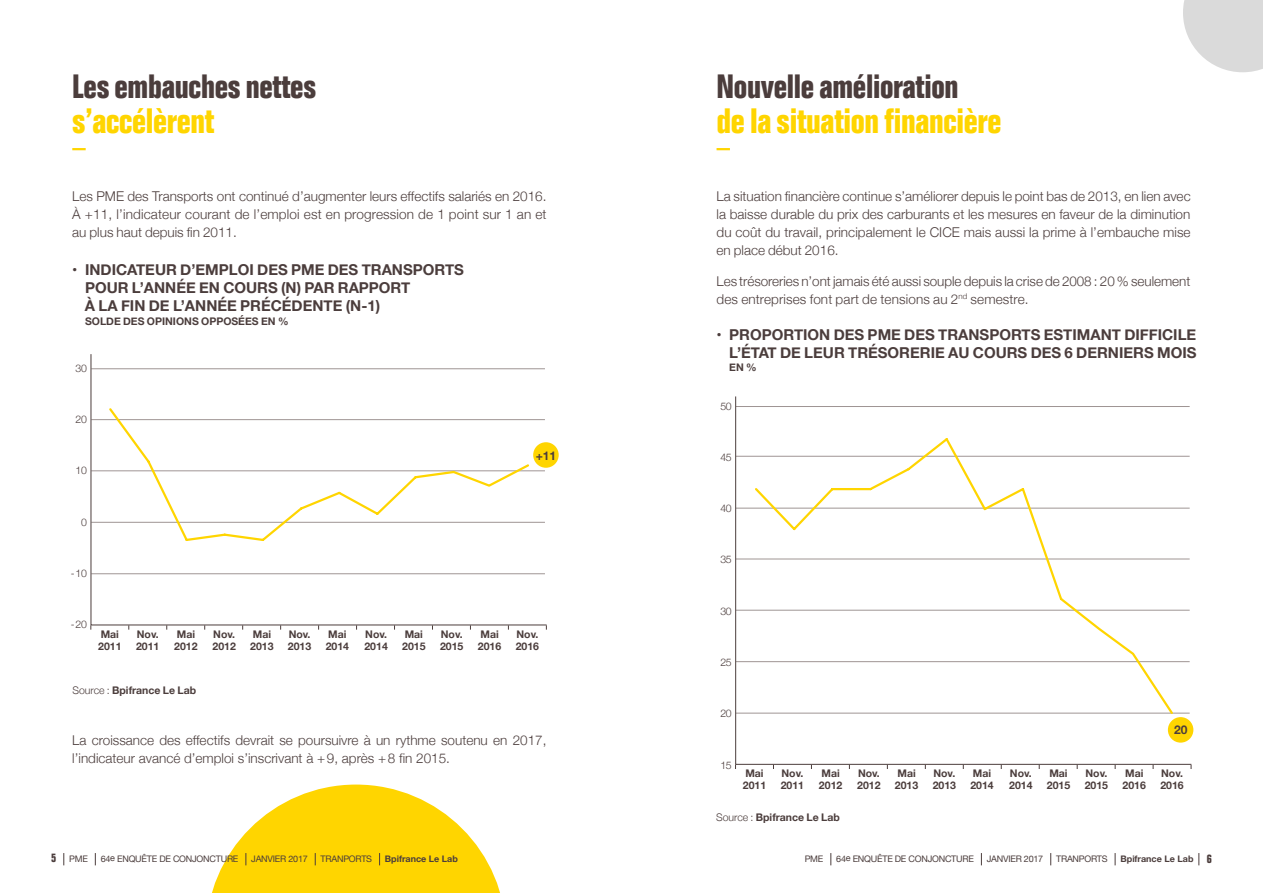
<style>
.page{position:relative;width:1263px;height:893px;background:#fff}
.page>*{position:absolute;margin:0;border:0;box-sizing:border-box;transform-origin:0 0}
.t1{font:700 condensed 34.5px "Folio";letter-spacing:-.01em;color:#ffd500}
.t2{font:700 condensed 33px "Folio";letter-spacing:-.01em;color:#4b3d3c}
.t3{font:700 15px/18px "Helvetica Neue";color:#4b3d3c}
.t4{font:300 13.5px/18px "Helvetica Neue";color:#4b3d3c;text-align:justify}
.t5{font:700 12px "Helvetica Neue";color:#4b3d3c}
.t6{font:700 condensed 12px "Folio";color:#4b3d3c}
.t7{font:700 10.5px/12px "Helvetica Neue";color:#4b3d3c}
.t8{font:300 10.5px "Helvetica Neue";letter-spacing:-.02em;color:#4b3d3c}
.t9{font:9px "Helvetica Neue";letter-spacing:-.025em;color:#4b3d3c}
.t10{font:700 9px "Helvetica Neue";color:#4b3d3c}
.s1{font-weight:300}
.s2{font-family:"Folio";font-stretch:condensed;font-size:12px}
</style>
<div class="page">
<svg style="left:1183px;top:0;width:80px;height:72px;background:#dedede"></svg>
<svg style="left:72px;top:148px;width:14px;height:2px"></svg>
<svg style="left:716px;top:148px;width:14px;height:2px"></svg>
<svg style="left:90px;top:354px;width:457px;height:272px"></svg>
<div style="left:533px;top:442px;width:26px;height:26px;background:#ffd500;border-radius:50%"></div>
<svg style="left:107px;top:406px;width:424px;height:137px"></svg>
<svg style="left:735px;top:396px;width:457px;height:369px"></svg>
<div style="left:1168px;top:717px;width:25px;height:26px;background:#ffd500;border-radius:50%"></div>
<svg style="left:753px;top:436px;width:422px;height:280px"></svg>
<svg style="left:830px;top:853px;width:1px;height:12px"></svg>
<svg style="left:981px;top:853px;width:1px;height:12px"></svg>
<svg style="left:1050px;top:853px;width:1px;height:12px"></svg>
<svg style="left:1115px;top:853px;width:1px;height:12px"></svg>
<svg style="left:1198px;top:853px;width:1px;height:12px"></svg>
<svg style="left:63px;top:853px;width:1px;height:12px"></svg>
<svg style="left:95px;top:853px;width:1px;height:12px"></svg>
<svg style="left:212px;top:784px;width:288px;height:109px"></svg>
<h2 class="t2" style="left:72px;top:68px;width:245px">Les embauches nettes</h2>
<h1 class="t1" style="left:72px;top:101px;width:144px">s’accélèrent</h1>
<p class="t4" style="left:72px;top:186px;width:476px">Les PME des Transports ont continué d’augmenter leurs effectifs salariés en 2016.<br>À +11, l’indicateur courant de l’emploi est en progression de 1 point sur 1 an et au plus haut depuis fin 2011.</p>
<p class="t3" style="left:85px;top:261px;width:380px;text-indent:-13px">• INDICATEUR D’EMPLOI DES PME DES TRANSPORTS<br>POUR L’ANNÉE EN COURS (N) PAR RAPPORT<br>À LA FIN DE L’ANNÉE PRÉCÉDENTE (N-1)</p>
<p class="t7" style="left:85px;top:315px;width:205px">SOLDE DES OPINIONS OPPOSÉES EN %</p>
<p class="t8" style="left:76px;top:360px;width:13px">30</p>
<p class="t8" style="left:76px;top:411px;width:13px">20</p>
<p class="t8" style="left:76px;top:462px;width:13px">10</p>
<p class="t8" style="left:81px;top:513px;width:7px">0</p>
<p class="t8" style="left:71px;top:565px;width:18px">-10</p>
<p class="t5" style="left:536px;top:446px;width:22px">+11</p>
<p class="t8" style="left:71px;top:616px;width:18px">-20</p>
<p class="t7" style="left:98px;top:628px;width:25px">Mai<br>2011</p>
<p class="t7" style="left:136px;top:628px;width:25px">Nov.<br>2011</p>
<p class="t7" style="left:174px;top:628px;width:25px">Mai<br>2012</p>
<p class="t7" style="left:213px;top:628px;width:25px">Nov.<br>2012</p>
<p class="t7" style="left:250px;top:628px;width:25px">Mai<br>2013</p>
<p class="t7" style="left:288px;top:628px;width:25px">Nov.<br>2013</p>
<p class="t7" style="left:326px;top:628px;width:25px">Mai<br>2014</p>
<p class="t7" style="left:364px;top:628px;width:25px">Nov.<br>2014</p>
<p class="t7" style="left:402px;top:628px;width:25px">Mai<br>2015</p>
<p class="t7" style="left:440px;top:628px;width:25px">Nov.<br>2015</p>
<p class="t7" style="left:516px;top:628px;width:25px">Nov.<br>2016</p>
<p class="t7" style="left:478px;top:628px;width:25px">Mai<br>2016</p>
<p class="t7" style="left:72px;top:684px;width:125px"><span class="s1">Source :</span> Bpifrance Le Lab</p>
<p class="t4" style="left:72px;top:730px;width:476px">La croissance des effectifs devrait se poursuivre à un rythme soutenu en 2017, l’indicateur avancé d’emploi s’inscrivant à +9, après +8 fin 2015.</p>
<h2 class="t2" style="left:716px;top:68px;width:244px">Nouvelle amélioration</h2>
<h1 class="t1" style="left:716px;top:101px;width:286px">de la situation financière</h1>
<p class="t4" style="left:716px;top:186px;width:476px">La situation financière continue s’améliorer depuis le point bas de 2013, en lien avec la baisse durable du prix des carburants et les mesures en faveur de la diminution du coût du travail, principalement le CICE mais aussi la prime à l’embauche mise en place début 2016.</p>
<p class="t4" style="left:716px;top:271px;width:475px">Les trésoreries n’ont jamais été aussi souple depuis la crise de 2008 : 20 % seulement des entreprises font part de tensions au 2<sup>nd</sup> semestre.</p>
<p class="t3" style="left:716px;top:326px;width:481px;text-align:right">• PROPORTION DES PME DES TRANSPORTS ESTIMANT DIFFICILE<br>L’ÉTAT DE LEUR TRÉSORERIE AU COURS DES 6 DERNIERS MOIS</p>
<p class="t7" style="left:729px;top:362px;width:29px">EN %</p>
<p class="t8" style="left:720px;top:397px;width:13px">50</p>
<p class="t8" style="left:720px;top:449px;width:13px">45</p>
<p class="t8" style="left:720px;top:500px;width:13px">40</p>
<p class="t8" style="left:720px;top:551px;width:13px">35</p>
<p class="t8" style="left:720px;top:602px;width:13px">30</p>
<p class="t8" style="left:720px;top:654px;width:13px">25</p>
<p class="t8" style="left:720px;top:705px;width:13px">20</p>
<p class="t8" style="left:720px;top:756px;width:13px">15</p>
<p class="t5" style="left:1174px;top:721px;width:15px">20</p>
<p class="t7" style="left:743px;top:768px;width:25px">Mai<br>2011</p>
<p class="t7" style="left:781px;top:768px;width:25px">Nov.<br>2011</p>
<p class="t7" style="left:819px;top:768px;width:25px">Mai<br>2012</p>
<p class="t7" style="left:857px;top:768px;width:25px">Nov.<br>2012</p>
<p class="t7" style="left:895px;top:768px;width:25px">Mai<br>2013</p>
<p class="t7" style="left:933px;top:768px;width:25px">Nov.<br>2013</p>
<p class="t7" style="left:970px;top:768px;width:25px">Mai<br>2014</p>
<p class="t7" style="left:1009px;top:768px;width:25px">Nov.<br>2014</p>
<p class="t7" style="left:1047px;top:768px;width:25px">Mai<br>2015</p>
<p class="t7" style="left:1085px;top:768px;width:25px">Nov.<br>2015</p>
<p class="t7" style="left:1160px;top:768px;width:25px">Nov.<br>2016</p>
<p class="t7" style="left:1122px;top:768px;width:25px">Mai<br>2016</p>
<p class="t7" style="left:716px;top:811px;width:125px"><span class="s1">Source :</span> Bpifrance Le Lab</p>
<p class="t6" style="left:51px;top:851px;width:7px">5</p>
<p class="t10" style="left:1120px;top:852px;width:93px">Bpifrance Le Lab <span class="s2">6</span></p>
<p class="t9" style="left:69px;top:853px;width:20px">PME</p>
<p class="t9" style="left:101px;top:853px;width:139px">64e ENQUÊTE DE CONJONCTURE</p>
<p class="t9" style="left:251px;top:853px;width:58px">JANVIER 2017</p>
<p class="t9" style="left:321px;top:853px;width:53px">TRANPORTS</p>
<p class="t10" style="left:385px;top:852px;width:74px">Bpifrance Le Lab</p>
<p class="t9" style="left:805px;top:853px;width:20px">PME</p>
<p class="t9" style="left:836px;top:853px;width:139px">64e ENQUÊTE DE CONJONCTURE</p>
<p class="t9" style="left:987px;top:853px;width:58px">JANVIER 2017</p>
<p class="t9" style="left:1056px;top:853px;width:53px">TRANPORTS</p>
</div>
